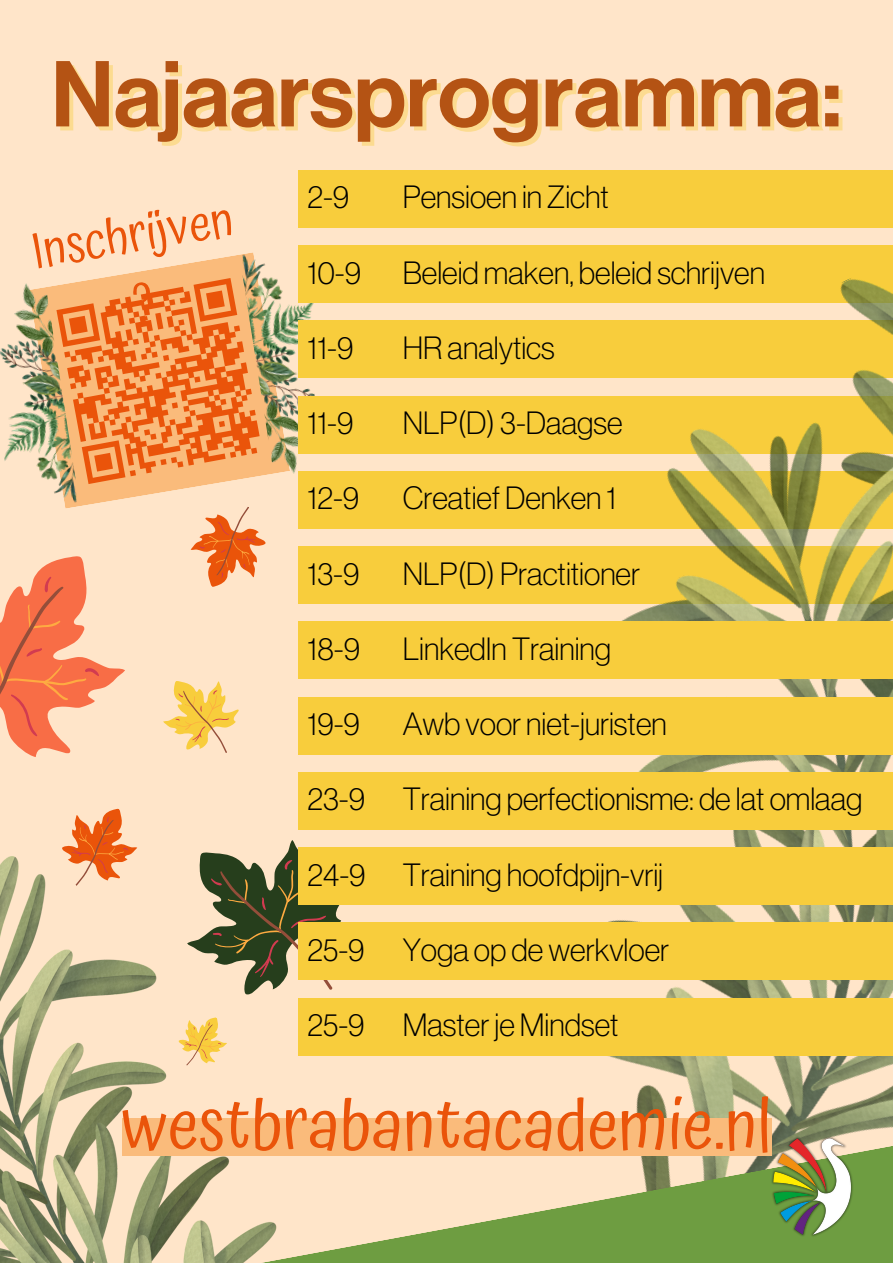
<style>
.page{position:relative;width:893px;height:1263px;background:#ffe5c9}
.page>*{position:absolute;margin:0;border:0;box-sizing:border-box;transform-origin:0 0}
.t1{font:91.35px "Neue Haas Display Mediu";color:#b45314}
.t2{font:70.43px "Atma";color:#ea540a}
.t3{font:49.88px/69.8px "Atma";color:#ea540a;text-align:center}
.t4{font:100 31.5px "Neue Haas Display";color:#000}
</style>
<div class="page">
<svg style="left:80px;top:258px;width:141px;height:242px"></svg>
<svg style="left:80px;top:265px;width:141px;height:231px;fill:#fabb7b"></svg>
<svg style="left:80px;top:274px;width:141px;height:214px"></svg>
<img style="left:0;top:281px;width:80px;height:219px">
<img style="left:221px;top:170px;width:672px;height:909px">
<div style="left:298px;top:622px;width:595px;height:57px;background:#f8cd3c"></div>
<div style="left:298px;top:697px;width:595px;height:57px;background:#f8cd3c"></div>
<div style="left:298px;top:772px;width:595px;height:57px;background:#f8cd3c"></div>
<div style="left:298px;top:847px;width:595px;height:58px;background:#f8cd3c"></div>
<div style="left:298px;top:923px;width:595px;height:57px;background:#f8cd3c"></div>
<div style="left:298px;top:998px;width:595px;height:57px;background:#f8cd3c"></div>
<img style="left:0;top:803px;width:370px;height:276px">
<svg style="left:0;top:1079px;width:893px;height:184px"></svg>
<img style="left:758px;top:1133px;width:108px;height:107px">
<div style="left:122px;top:1118px;width:649px;height:38px;background:#fabb7b"></div>
<svg style="left:35px;top:500px;width:90px;height:189px"></svg>
<svg style="left:0;top:576px;width:101px;height:181px"></svg>
<svg style="left:163px;top:662px;width:84px;height:97px"></svg>
<svg style="left:51px;top:803px;width:103px;height:90px"></svg>
<svg style="left:190px;top:502px;width:87px;height:101px"></svg>
<svg style="left:171px;top:855px;width:162px;height:217px"></svg>
<p class="t1" style="left:51px;top:52px;width:792px">Najaarsprogramma:</p>
<p class="t3" style="left:26px;top:216px;width:205px;rotate:-9deg">Inschrijven ?</p>
<p class="t4" style="left:307px;top:183px;width:43px">2-9</p>
<p class="t4" style="left:403px;top:183px;width:208px">Pensioen in Zicht</p>
<p class="t4" style="left:307px;top:258px;width:55px">10-9</p>
<p class="t4" style="left:403px;top:258px;width:364px">Beleid maken, beleid schrijven</p>
<p class="t4" style="left:307px;top:333px;width:48px">11-9</p>
<p class="t4" style="left:403px;top:333px;width:154px">HR analytics</p>
<p class="t4" style="left:307px;top:408px;width:48px">11-9</p>
<p class="t4" style="left:403px;top:408px;width:221px">NLP(D) 3-Daagse</p>
<p class="t4" style="left:307px;top:484px;width:53px">12-9</p>
<p class="t4" style="left:403px;top:484px;width:215px">Creatief Denken 1</p>
<p class="t4" style="left:307px;top:559px;width:53px">13-9</p>
<p class="t4" style="left:403px;top:559px;width:239px">NLP(D) Practitioner</p>
<p class="t4" style="left:307px;top:634px;width:54px">18-9</p>
<p class="t4" style="left:403px;top:634px;width:210px">LinkedIn Training</p>
<p class="t4" style="left:307px;top:709px;width:54px">19-9</p>
<p class="t4" style="left:403px;top:709px;width:265px">Awb voor niet-juristen</p>
<p class="t4" style="left:307px;top:785px;width:59px">23-9</p>
<p class="t4" style="left:403px;top:785px;width:461px">Training perfectionisme: de lat omlaag</p>
<p class="t4" style="left:307px;top:860px;width:60px">24-9</p>
<p class="t4" style="left:403px;top:860px;width:262px">Training hoofdpijn-vrij</p>
<p class="t4" style="left:307px;top:935px;width:59px">25-9</p>
<h3 class="t4" style="left:403px;top:935px;width:268px">Yoga op de werkvloer</h3>
<p class="t4" style="left:307px;top:1010px;width:59px">25-9</p>
<p class="t4" style="left:403px;top:1010px;width:217px">Master je Mindset</p>
<p class="t2" style="left:122px;top:1083px;width:651px">westbrabantacademie.nl</p>
</div>
